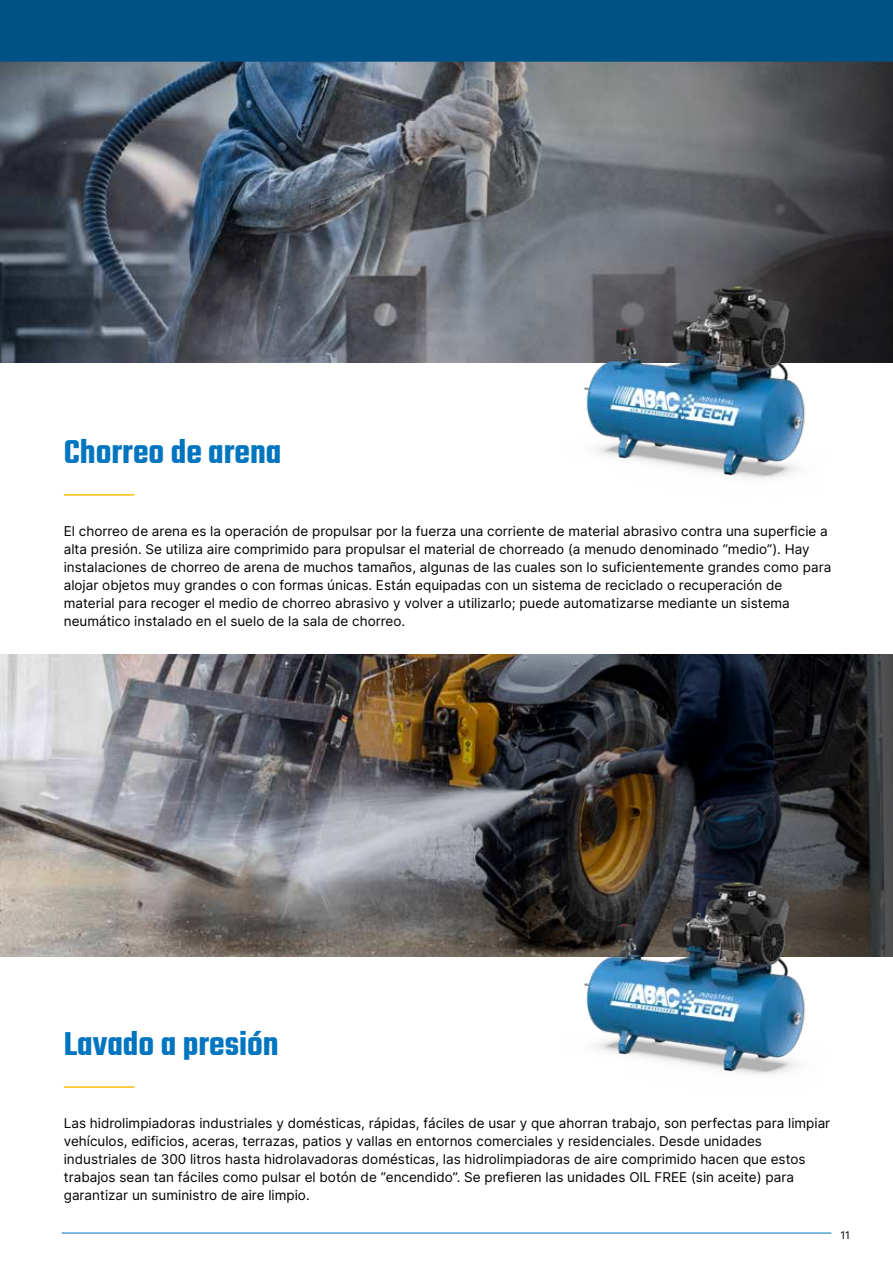
<style>
.page{position:relative;width:893px;height:1263px;background:#fff}
.page>*{position:absolute;margin:0;border:0;box-sizing:border-box;transform-origin:0 0}
.t1{font:600 36px "Teko";color:#0075bf}
.t2{font:13.5px/18px "Inter";color:#000}
.t3{font:10.5px "Inter";color:#000}
</style>
<div class="page">
<img style="left:0;top:655px;width:893px;height:302px">
<img style="left:562px;top:842px;width:264px;height:233px">
<svg style="left:0;top:62px;width:893px;height:300px;background:#595f68"></svg>
<hr style="left:62px;top:1233px;width:769px;height:1px;background:#0075bf">
<div style="left:0;top:0;width:893px;height:62px;background:#005286"></div>
<hr style="left:64px;top:494px;width:70px;height:2px;background:#fcbe0e">
<hr style="left:64px;top:1086px;width:70px;height:2px;background:#fcbe0e">
<img style="left:562px;top:247px;width:264px;height:232px">
<h1 class="t1" style="left:64px;top:429px;width:219px">Chorreo de arena</h1>
<p class="t2" style="left:64px;top:522px;width:769px">El chorreo de arena es la operación de propulsar por la fuerza una corriente de material abrasivo contra una superficie a alta presión. Se utiliza aire comprimido para propulsar el material de chorreado (a menudo denominado “medio”). Hay instalaciones de chorreo de arena de muchos tamaños, algunas de las cuales son lo suficientemente grandes como para alojar objetos muy grandes o con formas únicas. Están equipadas con un sistema de reciclado o recuperación de material para recoger el medio de chorreo abrasivo y volver a utilizarlo; puede automatizarse mediante un sistema neumático instalado en el suelo de la sala de chorreo.</p>
<h1 class="t1" style="left:64px;top:1022px;width:216px">Lavado a presión</h1>
<p class="t2" style="left:64px;top:1114px;width:768px">Las hidrolimpiadoras industriales y domésticas, rápidas, fáciles de usar y que ahorran trabajo, son perfectas para limpiar vehículos, edificios, aceras, terrazas, patios y vallas en entornos comerciales y residenciales. Desde unidades industriales de 300 litros hasta hidrolavadoras domésticas, las hidrolimpiadoras de aire comprimido hacen que estos trabajos sean tan fáciles como pulsar el botón de “encendido”. Se prefieren las unidades OIL FREE (sin aceite) para garantizar un suministro de aire limpio.</p>
<p class="t3" style="left:840px;top:1228px;width:11px">11</p>
</div>
